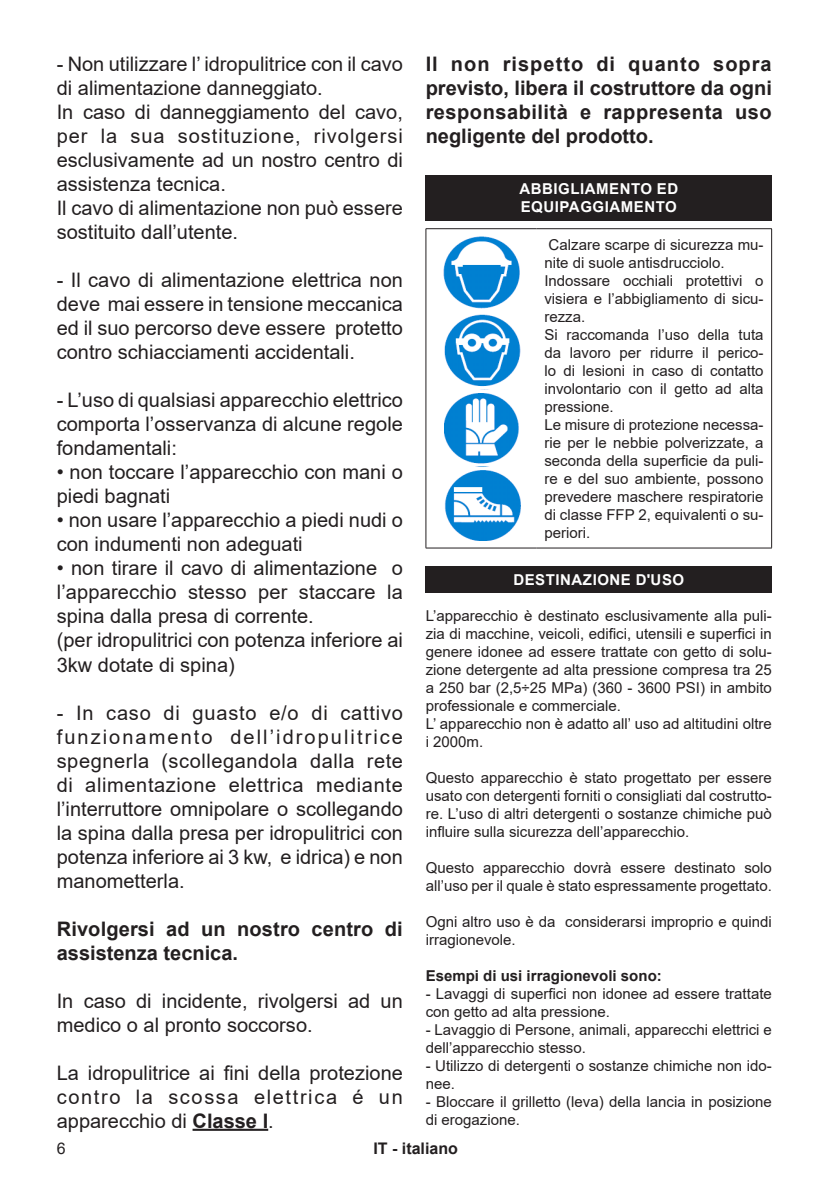
<style>
.page{position:relative;width:840px;height:1191px;background:#fff}
.page>*{position:absolute;margin:0;border:0;box-sizing:border-box;transform-origin:0 0}
.testo_norme_generali{font:20px/24px "Arial";color:#231f20}
.testo_norme_generali-2{font:700 20px/24px "Arial";letter-spacing:.005em;color:#231f20}
.t1{font:700 16px "Arial";color:#231f20}
.t2{font:16px "Arial";color:#231f20}
.testo_normale{font:15px/18px "Arial";color:#231f20}
.capitolo_dentro_tabella{font:700 15px "Arial";letter-spacing:.035em;color:#fff}
.testo_normale-2{font:700 15px "Arial";color:#231f20}
.s1{font-weight:700}
</style>
<div class="page">
<hr style="left:192px;top:1128px;width:76px;height:2px;background:#231f20">
<div style="left:425px;top:175px;width:346px;height:45px;background:#231f20"></div>
<hr style="left:425px;top:228px;width:111px;height:1px;background:#231f20">
<hr style="left:425px;top:229px;width:1px;height:319px;background:#231f20">
<hr style="left:536px;top:228px;width:235px;height:1px;background:#231f20">
<hr style="left:770px;top:229px;width:1px;height:319px;background:#231f20">
<hr style="left:425px;top:547px;width:111px;height:1px;background:#231f20">
<hr style="left:536px;top:547px;width:235px;height:1px;background:#231f20">
<img style="left:443px;top:237px;width:77px;height:72px">
<img style="left:444px;top:314px;width:76px;height:73px">
<img style="left:444px;top:393px;width:75px;height:70px">
<img style="left:444px;top:466px;width:76px;height:74px">
<div style="left:425px;top:566px;width:346px;height:27px;background:#231f20"></div>
<p class="testo_norme_generali" style="left:57px;top:52px;width:347px">- Non utilizzare l’ idropulitrice con il cavo di alimentazione danneggiato.</p>
<p class="testo_norme_generali" style="left:57px;top:100px;width:347px;text-align:justify">In caso di danneggiamento del cavo, per la sua sostituzione, rivolgersi esclusivamente ad un nostro centro di assistenza tecnica.</p>
<p class="testo_norme_generali" style="left:57px;top:196px;width:347px">Il cavo di alimentazione non può essere sostituito dall’utente.</p>
<p class="testo_norme_generali" style="left:57px;top:268px;width:347px;text-align:justify">- Il cavo di alimentazione elettrica non deve mai essere in tensione meccanica ed il suo percorso deve essere protetto contro schiacciamenti accidentali.</p>
<p class="testo_norme_generali" style="left:57px;top:388px;width:347px;text-align:justify">- L’uso di qualsiasi apparecchio elettrico comporta l’osservanza di alcune regole fondamentali:</p>
<p class="testo_norme_generali" style="left:57px;top:460px;width:347px">• non toccare l’apparecchio con mani o piedi bagnati</p>
<p class="testo_norme_generali" style="left:57px;top:508px;width:347px">• non usare l’apparecchio a piedi nudi o con indumenti non adeguati</p>
<p class="testo_norme_generali" style="left:57px;top:556px;width:347px;text-align:justify">• non tirare il cavo di alimentazione o l’apparecchio stesso per staccare la spina dalla presa di corrente.</p>
<p class="testo_norme_generali" style="left:57px;top:628px;width:347px">(per idropulitrici con potenza inferiore ai<br>3kw dotate di spina)</p>
<p class="testo_norme_generali" style="left:57px;top:700px;width:347px;text-align:justify">- In caso di guasto e/o di cattivo funzionamento dell’idropulitrice spegnerla (scollegandola dalla rete di alimentazione elettrica mediante l’interruttore omnipolare o scollegando la spina dalla presa per idropulitrici con potenza inferiore ai 3 kw, e idrica) e non manometterla.</p>
<p class="testo_norme_generali-2" style="left:57px;top:916px;width:347px">Rivolgersi ad un nostro centro di assistenza tecnica.</p>
<p class="testo_norme_generali" style="left:57px;top:988px;width:347px">In caso di incidente, rivolgersi ad un medico o al pronto soccorso.</p>
<p class="testo_norme_generali" style="left:57px;top:1060px;width:347px;text-align:justify">La idropulitrice ai fini della protezione contro la scossa elettrica é un apparecchio di <span class="s1">Classe I</span>.</p>
<p class="testo_norme_generali-2" style="left:425px;top:52px;width:347px;text-align:justify">Il non rispetto di quanto sopra previsto, libera il costruttore da ogni responsabilità e rappresenta uso negligente del prodotto.</p>
<p class="capitolo_dentro_tabella" style="left:519px;top:178px;width:160px">ABBIGLIAMENTO ED</p>
<p class="capitolo_dentro_tabella" style="left:520px;top:197px;width:157px">EQUIPAGGIAMENTO</p>
<p class="testo_normale" style="left:544px;top:235px;width:221px">Calzare scarpe di sicurezza mu&shy;nite di suole antisdrucciolo.</p>
<p class="testo_normale" style="left:544px;top:271px;width:221px;text-align:justify">Indossare occhiali protettivi o visiera e l’abbigliamento di sicu&shy;rezza.</p>
<p class="testo_normale" style="left:544px;top:325px;width:221px;text-align:justify">Si raccomanda l’uso della tuta da lavoro per ridurre il perico&shy;lo di lesioni in caso di contatto involontario con il getto ad alta pressione.</p>
<p class="testo_normale" style="left:544px;top:415px;width:221px;text-align:justify">Le misure di protezione necessa&shy;rie per le nebbie polverizzate, a seconda della superficie da puli&shy;re e del suo ambiente, possono prevedere maschere respiratorie di classe FFP 2, equivalenti o su&shy;periori.</p>
<p class="capitolo_dentro_tabella" style="left:513px;top:569px;width:172px">DESTINAZIONE D'USO</p>
<p class="testo_normale" style="left:425px;top:607px;width:347px;text-align:justify">L’apparecchio è destinato esclusivamente alla puli&shy;zia di macchine, veicoli, edifici, utensili e superfici in genere idonee ad essere trattate con getto di solu&shy;zione detergente ad alta pressione compresa tra 25 a 250 bar (2,5÷25 MPa) (360 - 3600 PSI) in ambito professionale e commerciale.</p>
<p class="testo_normale" style="left:425px;top:715px;width:347px">L’ apparecchio non è adatto all’ uso ad altitudini oltre i 2000m.</p>
<p class="testo_normale" style="left:425px;top:769px;width:347px;text-align:justify">Questo apparecchio è stato progettato per essere usato con detergenti forniti o consigliati dal costrutto&shy;re. L’uso di altri detergenti o sostanze chimiche può influire sulla sicurezza dell’apparecchio.</p>
<p class="testo_normale" style="left:425px;top:859px;width:347px">Questo apparecchio dovrà essere destinato solo all’uso per il quale è stato espressamente progettato.</p>
<p class="testo_normale" style="left:425px;top:913px;width:347px">Ogni altro uso è da considerarsi improprio e quindi irragionevole.</p>
<p class="testo_normale-2" style="left:425px;top:965px;width:237px">Esempi di usi irragionevoli sono:</p>
<p class="testo_normale" style="left:425px;top:985px;width:347px">- Lavaggi di superfici non idonee ad essere trattate con getto ad alta pressione.</p>
<p class="testo_normale" style="left:425px;top:1021px;width:347px">- Lavaggio di Persone, animali, apparecchi elettrici e dell’apparecchio stesso.</p>
<p class="testo_normale" style="left:425px;top:1057px;width:347px">- Utilizzo di detergenti o sostanze chimiche non ido&shy;nee.</p>
<p class="testo_normale" style="left:425px;top:1093px;width:347px">- Bloccare il grilletto (leva) della lancia in posizione di erogazione.</p>
<p class="t2" style="left:57px;top:1137px;width:10px">6</p>
<p class="t1" style="left:373px;top:1137px;width:86px">IT - italiano</p>
</div>
